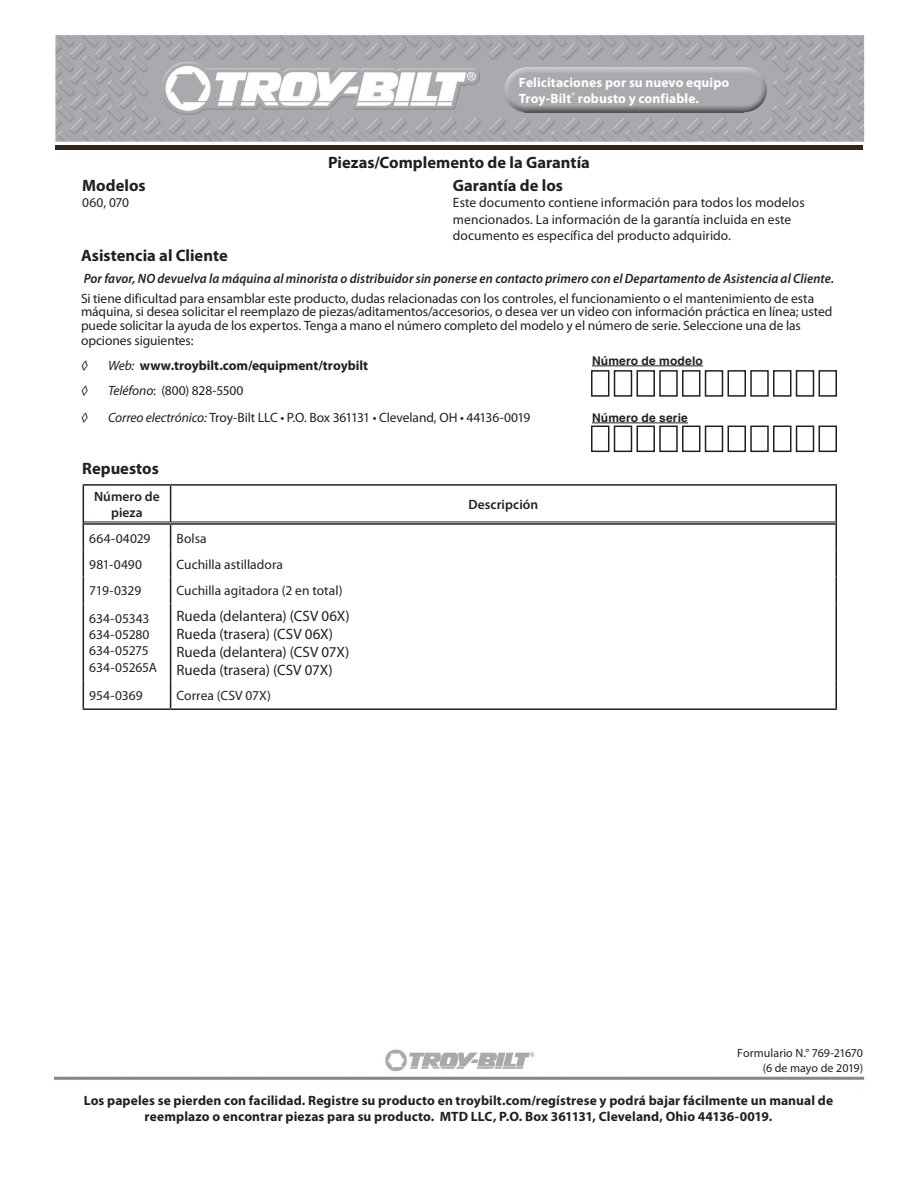
<style>
.page{position:relative;width:918px;height:1188px;background:#fff}
.page>*{position:absolute;margin:0;border:0;box-sizing:border-box;transform-origin:0 0}
.To_The_Owner_Heading{font:700 16.5px "Myriad Pro";color:#231f20}
.Part_Number_and_Desc{font:15px "Myriad Pro";color:#231f20}
.Customer_Support_Bod{font:13.5px/13.5px "Myriad Pro";letter-spacing:-.005em;color:#231f20}
.Part_Number_and_Desc-2{font:13.5px/16.2px "Myriad Pro";letter-spacing:.005em;color:#231f20}
.t1{font:700 13.5px/16.2px "Myriad Pro";letter-spacing:.005em;color:#231f20;text-align:center}
.Don_t_Return_Product{font:italic 600 13.5px "Myriad Pro";letter-spacing:.01em;color:#231f20;scale:.95 1}
.t2{font:700 13.5px/16.2px "Myriad Pro";letter-spacing:.01em;color:#fff}
.Parts_Table_Header{font:600 13.5px/16.2px "Myriad Pro";letter-spacing:.005em;color:#231f20;text-align:center}
.Part_Number_and_Desc-3{font:13.5px "Myriad Pro";letter-spacing:-.015em;color:#231f20}
.Parts_Table{font:13.5px "Myriad Pro";letter-spacing:-.01em;color:#231f20}
.t3{font:italic 13.5px "Myriad Pro";color:#231f20}
.Form_Number{font:12px "Myriad Pro";color:#231f20}
.t4{font:700 12px "Helvetica";letter-spacing:.015em;color:#231f20}
.s1{font-weight:400;font-style:italic}
.s2{font-style:italic}
</style>
<div class="page">
<img style="left:54px;top:35px;width:811px;height:1045px">
<hr style="left:56px;top:146px;width:807px;height:4px;background:#31251c">
<div style="left:498px;top:60px;width:271px;height:44px;background:#fff;opacity:.75"></div>
<div style="left:503px;top:75px;width:271px;height:40px;background:#231f20;opacity:.75"></div>
<hr style="left:83px;top:486px;width:1px;height:37px;background:#231f20">
<hr style="left:170px;top:486px;width:1px;height:36px;background:#231f20">
<svg style="left:836px;top:523px;width:1px;height:81px"></svg>
<hr style="left:836px;top:604px;width:1px;height:77px;background:#231f20">
<hr style="left:83px;top:484px;width:88px;height:2px;background:#231f20">
<hr style="left:171px;top:484px;width:666px;height:2px;background:#231f20">
<hr style="left:836px;top:486px;width:1px;height:37px;background:#231f20">
<hr style="left:84px;top:522px;width:87px;height:1px;background:#231f20">
<hr style="left:84px;top:523px;width:87px;height:2px;background:#231f20">
<hr style="left:171px;top:522px;width:664px;height:1px;background:#231f20">
<hr style="left:171px;top:523px;width:664px;height:2px;background:#231f20">
<svg style="left:83px;top:523px;width:1px;height:81px"></svg>
<hr style="left:83px;top:604px;width:1px;height:77px;background:#231f20">
<svg style="left:170px;top:525px;width:1px;height:79px"></svg>
<hr style="left:170px;top:604px;width:1px;height:77px;background:#231f20">
<svg style="left:170px;top:681px;width:1px;height:27px"></svg>
<svg style="left:83px;top:681px;width:1px;height:27px"></svg>
<svg style="left:836px;top:681px;width:1px;height:27px"></svg>
<hr style="left:83px;top:708px;width:88px;height:2px;background:#231f20">
<hr style="left:171px;top:708px;width:666px;height:2px;background:#231f20">
<svg style="left:590px;top:369px;width:248px;height:28px"></svg>
<svg style="left:590px;top:425px;width:248px;height:28px"></svg>
<hr style="left:592px;top:366px;width:111px;height:1px;background:#231f20">
<hr style="left:592px;top:423px;width:96px;height:1px;background:#231f20">
<p class="t2" style="left:519px;top:73px;width:212px">Felicitaciones por su nuevo equipo<br>Troy-Bilt<sup>®</sup> robusto y confiable.</p>
<p class="To_The_Owner_Heading" style="left:82px;top:175px;width:65px">Modelos</p>
<p class="Part_Number_and_Desc-2" style="left:82px;top:195px;width:48px">060, 070</p>
<p class="To_The_Owner_Heading" style="left:328px;top:151px;width:263px">Piezas/Complemento de la Garantía</p>
<p class="To_The_Owner_Heading" style="left:453px;top:175px;width:112px">Garantía de los</p>
<p class="Part_Number_and_Desc-2" style="left:453px;top:195px;width:353px">Este documento contiene información para todos los modelos mencionados. La información de la garantía incluida en este documento es específica del producto adquirido.</p>
<p class="To_The_Owner_Heading" style="left:81px;top:245px;width:148px">Asistencia al Cliente</p>
<p class="Don_t_Return_Product" style="left:84px;top:270px;width:792px">Por favor, NO devuelva la máquina al minorista o distribuidor sin ponerse en contacto primero con el Departamento de Asistencia al Cliente.</p>
<p class="Customer_Support_Bod" style="left:81px;top:291px;width:753px">Si tiene dificultad para ensamblar este producto, dudas relacionadas con los controles, el funcionamiento o el mantenimiento de esta máquina, si desea solicitar el reemplazo de piezas/aditamentos/accesorios, o desea ver un video con información práctica en línea; usted puede solicitar la ayuda de los expertos. Tenga a mano el número completo del modelo y el número de serie. Seleccione una de las</p>
<p class="Customer_Support_Bod" style="left:81px;top:333px;width:114px">opciones siguientes:</p>
<p class="t3" style="left:81px;top:357px;width:9px">◊</p>
<p class="t1" style="left:108px;top:357px;width:262px"><span class="s1">Web:</span> www.troybilt.com/equipment/troybilt</p>
<p class="t3" style="left:81px;top:382px;width:9px">◊</p>
<p class="Customer_Support_Bod" style="left:108px;top:384px;width:137px"><span class="s2">Teléfono</span>: (800) 828-5500</p>
<p class="t3" style="left:81px;top:409px;width:9px">◊</p>
<p class="Customer_Support_Bod" style="left:108px;top:411px;width:424px"><span class="s2">Correo electrónico:</span> Troy-Bilt LLC • P.O. Box 361131 • Cleveland, OH • 44136-0019</p>
<p class="t4" style="left:592px;top:353px;width:112px">Número de modelo</p>
<p class="t4" style="left:592px;top:410px;width:97px">Número de serie</p>
<p class="To_The_Owner_Heading" style="left:82px;top:457px;width:78px">Repuestos</p>
<p class="Parts_Table_Header" style="left:94px;top:489px;width:67px">Número de pieza</p>
<p class="Parts_Table_Header" style="left:469px;top:497px;width:71px">Descripción</p>
<p class="Part_Number_and_Desc-2" style="left:89px;top:530px;width:63px">664-04029</p>
<p class="Part_Number_and_Desc-2" style="left:177px;top:530px;width:32px">Bolsa</p>
<p class="Part_Number_and_Desc-2" style="left:89px;top:556px;width:54px">981-0490</p>
<p class="Part_Number_and_Desc-2" style="left:177px;top:556px;width:108px">Cuchilla astilladora</p>
<p class="Part_Number_and_Desc-2" style="left:89px;top:582px;width:53px">719-0329</p>
<p class="Part_Number_and_Desc-2" style="left:177px;top:582px;width:167px">Cuchilla agitadora (2 en total)</p>
<p class="Part_Number_and_Desc-2" style="left:89px;top:610px;width:62px">634-05343</p>
<p class="Part_Number_and_Desc-2" style="left:89px;top:626px;width:62px">634-05280</p>
<p class="Part_Number_and_Desc-3" style="left:89px;top:642px;width:61px">634-05275</p>
<p class="Part_Number_and_Desc-2" style="left:89px;top:659px;width:69px">634-05265A</p>
<p class="Part_Number_and_Desc" style="left:177px;top:607px;width:175px">Rueda (delantera) (CSV 06X)</p>
<p class="Part_Number_and_Desc" style="left:177px;top:625px;width:158px">Rueda (trasera) (CSV 06X)</p>
<p class="Part_Number_and_Desc" style="left:177px;top:643px;width:174px">Rueda (delantera) (CSV 07X)</p>
<p class="Part_Number_and_Desc" style="left:177px;top:661px;width:158px">Rueda (trasera) (CSV 07X)</p>
<p class="Parts_Table" style="left:89px;top:687px;width:55px">954-0369</p>
<p class="Part_Number_and_Desc-2" style="left:177px;top:687px;width:96px">Correa (CSV 07X)</p>
<p class="Form_Number" style="left:737px;top:1046px;width:127px">Formulario N.° 769-21670</p>
<p class="Form_Number" style="left:763px;top:1060px;width:102px">(6 de mayo de 2019)</p>
<p class="t1" style="left:84px;top:1092px;width:751px">Los papeles se pierden con facilidad. Registre su producto en troybilt.com/regístrese y podrá bajar fácilmente un manual de reemplazo o encontrar piezas para su producto. MTD LLC, P.O. Box 361131, Cleveland, Ohio 44136-0019.</p>
</div>
